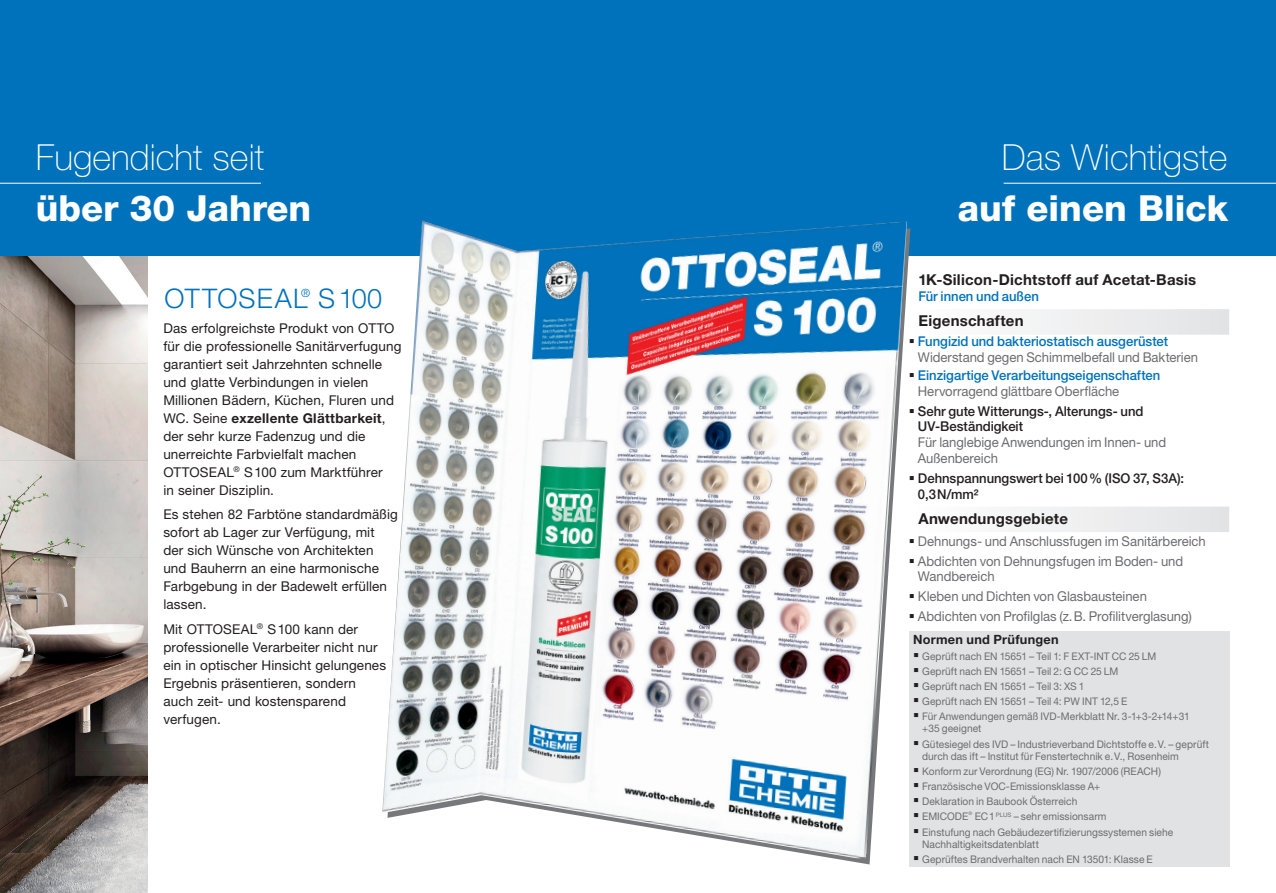
<style>
.page{position:relative;width:1276px;height:893px;background:#fff}
.page>*{position:absolute;margin:0;border:0;box-sizing:border-box;transform-origin:0 0}
.t1{font:100 36px "Helvetica Neue LT Pro";color:#fff}
.t2{font:800 36px "Helvetica Neue LT Pro";color:#fff}
.t3{font:300 27px "Helvetica Neue LT Pro";letter-spacing:.04em;color:#0072bc}
.t4{font:700 15px "Helvetica Neue LT Pro";letter-spacing:.015em;color:#231f20}
.t5{font:13.5px/18px "Helvetica Neue LT Pro";letter-spacing:.01em;color:#231f20}
.t6{font:13.5px/20px "Helvetica Neue LT Pro";letter-spacing:-.005em;color:#6c6d70}
.t7{font:500 13.5px/15.8px "Helvetica Neue LT Pro";color:#231f20}
.t8{font:500 13.5px "Helvetica Neue LT Pro";color:#0072bc}
.t9{font:700 12.75px "Helvetica Neue LT Pro";letter-spacing:.02em;color:#231f20}
.t10{font:300 11.4px "Helvetica Neue LT Pro";color:#0072bc}
.t11{font:10.5px/15.1px "Helvetica Neue LT Pro";letter-spacing:.005em;color:#6c6d70}
.t12{font:4.95px "Helvetica Neue LT Pro";color:#6c6d70}
.s1{font-weight:700}
</style>
<div class="page">
<img style="left:0;top:255px;width:147px;height:638px">
<div style="left:0;top:0;width:1276px;height:255px;background:#0072bc"></div>
<img style="left:382px;top:221px;width:525px;height:639px">
<hr style="left:1003px;top:183px;width:273px;height:1px;background:#fff">
<hr style="left:0;top:183px;width:261px;height:1px;background:#fff">
<div style="left:909px;top:309px;width:320px;height:26px;background:linear-gradient(to right,#fff,#e2e3e5)"></div>
<div style="left:909px;top:507px;width:320px;height:25px;background:linear-gradient(to right,#fff,#e2e3e5)"></div>
<div style="left:909px;top:631px;width:320px;height:236px;background:#e1e2e4"></div>
<h1 class="t1" style="left:36px;top:137px;width:230px">Fugendicht seit</h1>
<h1 class="t2" style="left:36px;top:187px;width:277px">über 30 Jahren</h1>
<h2 class="t3" style="left:164px;top:282px;width:219px">OTTOSEAL S100</h2>
<p class="t10" style="left:301px;top:286px;width:11px">®</p>
<p class="t5" style="left:163px;top:319px;width:239px">Das erfolgreichste Produkt von OTTO für die professionelle Sanitärverfugung garantiert seit Jahrzehnten schnelle und glatte Verbindungen in vielen Millionen Bädern, Küchen, Fluren und WC. Seine <span class="s1">exzellente Glättbarkeit</span>, der sehr kurze Fadenzug und die unerreichte Farbvielfalt machen OTTOSEAL<sup>®</sup> S100 zum Marktführer<br>in seiner Disziplin.</p>
<p class="t5" style="left:163px;top:505px;width:236px">Es stehen 82 Farbtöne standardmäßig sofort ab Lager zur Verfügung, mit der sich Wünsche von Architekten und Bauherrn an eine harmonische<br>Farbgebung in der Badewelt erfüllen lassen.</p>
<p class="t5" style="left:163px;top:620px;width:224px">Mit OTTOSEAL<sup>®</sup> S100 kann der professionelle Verarbeiter nicht nur ein in optischer Hinsicht gelungenes<br>Ergebnis präsentieren, sondern auch zeit- und kostensparend verfugen.</p>
<h1 class="t1" style="left:1001px;top:137px;width:227px">Das Wichtigste</h1>
<h1 class="t2" style="left:958px;top:187px;width:272px">auf einen Blick</h1>
<p class="t4" style="left:918px;top:271px;width:279px">1K‑Silicon-Dichtstoff auf Acetat‑Basis</p>
<p class="t8" style="left:918px;top:288px;width:122px">Für innen und außen</p>
<p class="t4" style="left:918px;top:312px;width:107px">Eigenschaften</p>
<p class="t8" style="left:918px;top:333px;width:252px">Fungizid und bakteriostatisch ausgerüstet</p>
<p class="t6" style="left:918px;top:347px;width:282px">Widerstand gegen Schimmelbefall und Bakterien</p>
<p class="t8" style="left:918px;top:367px;width:244px">Einzigartige Verarbeitungseigenschaften</p>
<p class="t6" style="left:918px;top:381px;width:203px">Hervorragend glättbare Oberfläche</p>
<p class="t7" style="left:918px;top:403px;width:227px">Sehr gute Witterungs-, Alterungs- und<br>UV‑Beständigkeit</p>
<p class="t6" style="left:918px;top:434px;width:250px;line-height:15.8px">Für langlebige Anwendungen im Innen- und<br>Außenbereich</p>
<p class="t7" style="left:918px;top:470px;width:268px">Dehnspannungswert bei 100% (ISO 37, S3A):<br>0,3N/mm²</p>
<p class="t4" style="left:918px;top:509px;width:151px">Anwendungsgebiete</p>
<p class="t6" style="left:918px;top:531px;width:289px">Dehnungs- und Anschlussfugen im Sanitärbereich<br>Abdichten von Dehnungsfugen im Boden- und</p>
<p class="t6" style="left:918px;top:566px;width:275px">Wandbereich<br>Kleben und Dichten von Glasbausteinen<br>Abdichten von Profilglas (z.B. Profilitverglasung)</p>
<p class="t9" style="left:913px;top:632px;width:147px">Normen und Prüfungen</p>
<p class="t11" style="left:922px;top:648px;width:269px">Geprüft nach EN 15651 – Teil 1: F EXT‑INT CC 25 LM Geprüft nach EN 15651 – Teil 2: G CC 25 LM<br>Geprüft nach EN 15651 – Teil 3: XS 1<br>Geprüft nach EN 15651 – Teil 4: PW INT 12,5 E<br>Für Anwendungen gemäß IVD-Merkblatt Nr. 3-1+3-2+14+31</p>
<p class="t11" style="left:922px;top:721px;width:288px">+35 geeignet<br>Gütesiegel des IVD – Industrieverband Dichtstoffe e.V. – geprüft</p>
<p class="t11" style="left:922px;top:748px;width:258px">durch das ift – Institut für Fenstertechnik e.V., Rosenheim Konform zur Verordnung (EG) Nr. 1907/2006 (REACH)<br>Französische VOC-Emissionsklasse A+<br>Deklaration in Baubook Österreich<br>EMICODE</p>
<p class="t12" style="left:968px;top:810px;width:5px">®</p>
<p class="t11" style="left:922px;top:809px;width:253px;text-indent:52px">EC1 <sup>PLUS</sup> – sehr emissionsarm<br>Einstufung nach Gebäudezertifizierungssystemen siehe</p>
<p class="t11" style="left:922px;top:836px;width:232px">Nachhaltigkeitsdatenblatt<br>Geprüftes Brandverhalten nach EN 13501: Klasse E</p>
</div>
